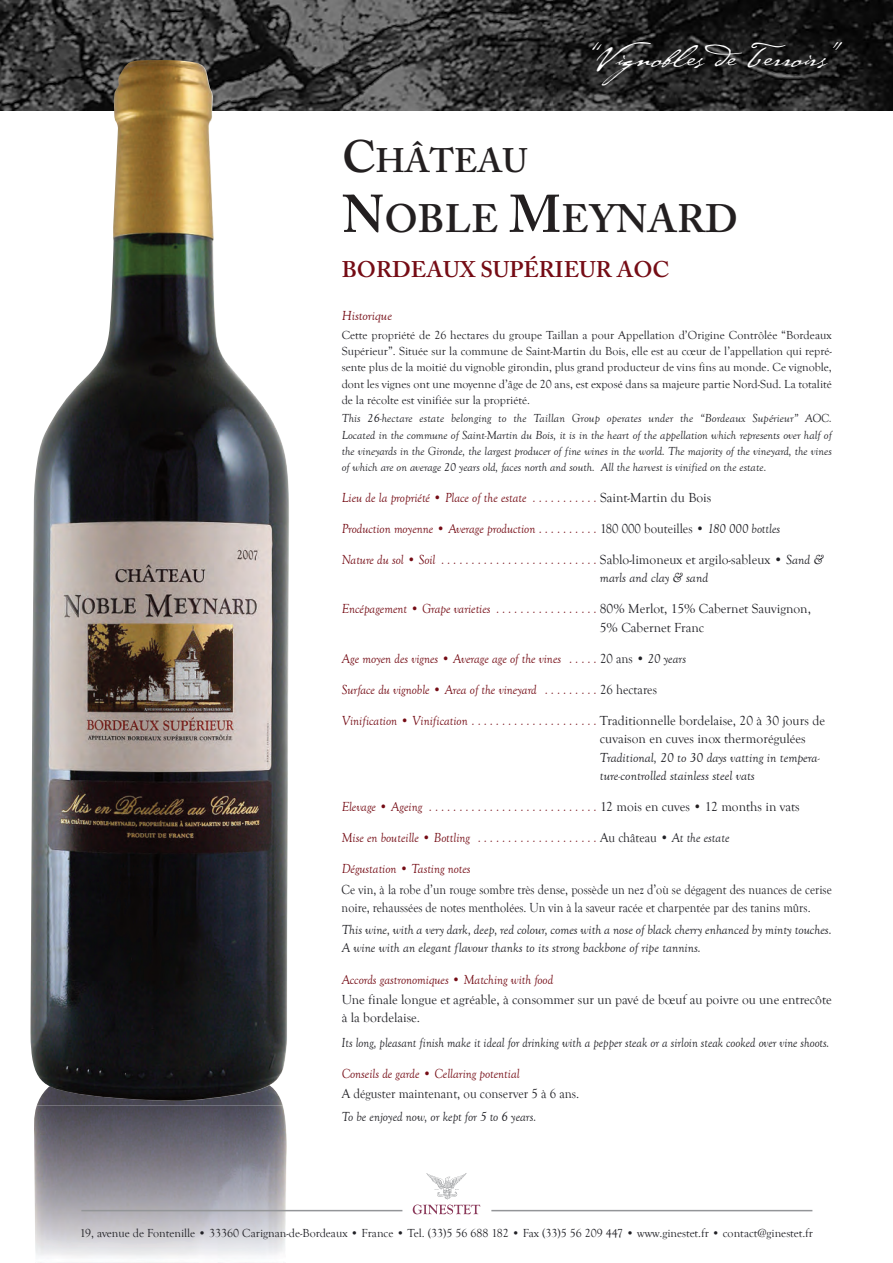
<style>
.page{position:relative;width:893px;height:1263px;background:#fff}
.page>*{position:absolute;margin:0;border:0;box-sizing:border-box;transform-origin:0 0}
.t1{font:600 39.3px "Adobe Caslon Pro";color:#231f20}
.t2{font:600 33.75px "Adobe Caslon Pro";color:#231f20}
.t3{font:30px "Cezanne";color:#fff;scale:1.2 1}
.t4{font:600 22.5px "Adobe Caslon Pro";color:#750c15}
.t5{font:italic 13.5px/18.3px "Goudy Old Style";color:#750c15;scale:.95 1}
.t6{font:13.5px/18.3px "Goudy Old Style";color:#212126}
.t7{font:italic 13.5px/18.3px "Goudy Old Style";color:#212126}
.t8{font:13.5px/18.3px "Goudy Old Style";color:#212126;scale:.9 1}
.t9{font:italic 13.5px "Goudy Old Style";color:#212126;scale:.92 1}
.t10{font:13.5px "Goudy Old Style";color:#212126;scale:.95 1}
.t11{font:italic 13.5px "Goudy Old Style";color:#212126;scale:.95 1}
.t12{font:italic 13.5px "Goudy Old Style";color:#750c15}
.t13{font:12px/16.4px "Goudy Old Style";color:#212126;text-align:justify}
.t14{font:italic 12px/16.4px "Goudy Old Style";color:#212126;text-align:justify}
.s1{font-size:45px}
.s2{font-size:52.5px}
.s3{font-style:normal;color:#212126}
.s4{color:#212126}
.s5{font-style:italic;color:#750c15}
.s6{font-style:normal;color:#231f20}
</style>
<div class="page">
<img style="left:37px;top:1102px;width:246px;height:4px">
<img style="left:0;top:0;width:893px;height:111px">
<img style="left:30px;top:60px;width:259px;height:1042px">
<svg style="left:413px;top:1173px;width:67px;height:41px"></svg>
<img style="left:34px;top:1106px;width:253px;height:157px">
<hr style="left:81px;top:1210px;width:321px;height:1px;background:#939598">
<hr style="left:491px;top:1210px;width:321px;height:1px;background:#939598">
<h3 class="t3" style="left:592px;top:37px;width:210px">“Vignobles de Terroirs”</h3>
<h2 class="t2" style="left:342px;top:141px;width:187px"><span class="s1">C</span>HÂTEAU</h2>
<h1 class="t1" style="left:342px;top:195px;width:398px"><span class="s2">N</span>OBLE <span class="s2">M</span>EYNARD</h1>
<h3 class="t4" style="left:342px;top:256px;width:329px">BORDEAUX SUPÉRIEUR AOC</h3>
<p class="t12" style="left:342px;top:308px;width:52px">Historique</p>
<p class="t13" style="left:342px;top:327px;width:492px">Cette propriété de 26 hectares du groupe Taillan a pour Appellation d’Origine Contrôlée “Bordeaux Supérieur”. Située sur la commune de Saint-Martin du Bois, elle est au cœur de l’appellation qui repré&shy;sente plus de la moitié du vignoble girondin, plus grand producteur de vins fins au monde. Ce vignoble, dont les vignes ont une moyenne d’âge de 20 ans, est exposé dans sa majeure partie Nord-Sud. La totalité de la récolte est vinifiée sur la propriété.</p>
<p class="t14" style="left:342px;top:411px;width:492px">This 26-hectare estate belonging to the Taillan Group operates under the “Bordeaux Supérieur” AOC.<br>Located in the commune of Saint-Martin du Bois, it is in the heart of the appellation which represents over half of the vineyards in the Gironde, the largest producer of fine wines in the world. The majority of the vineyard, the vines of which are on average 20 years old, faces north and south. All the harvest is vinified on the estate.</p>
<p class="t5" style="left:342px;top:489px;width:391px">Lieu de la propriété • Place of the estate . . . . . . . . . . . <span class="s3">Saint-Martin du Bois</span></p>
<p class="t5" style="left:342px;top:520px;width:463px">Production moyenne • Average production . . . . . . . . . . <span class="s3">180 000 bouteilles •</span> <span class="s4">180 000 bottles</span></p>
<p class="t5" style="left:600px;top:551px;width:237px;text-indent:-258px">Nature du sol • Soil . . . . . . . . . . . . . . . . . . . . . . . . . . <span class="s3">Sablo-limoneux et argilo-sableux •</span> <span class="s4">Sand &amp; marls and clay &amp; sand</span></p>
<p class="t6" style="left:600px;top:600px;width:213px;text-indent:-258px"><span class="s5">Encépagement • Grape varieties . . . . . . . . . . . . . . . . .</span> 80% Merlot, 15% Cabernet Sauvignon,<br>5% Cabernet Franc</p>
<p class="t5" style="left:342px;top:650px;width:364px">Age moyen des vignes • Average age of the vines . . . . . <span class="s3">20 ans •</span> <span class="s4">20 years</span></p>
<p class="t5" style="left:342px;top:681px;width:333px">Surface du vignoble • Area of the vineyard . . . . . . . . . <span class="s3">26 hectares</span></p>
<p class="t6" style="left:600px;top:712px;width:227px;text-indent:-258px"><span class="s5">Vinification • Vinification . . . . . . . . . . . . . . . . . . . . .</span> Traditionnelle bordelaise, 20 à 30 jours de cuvaison en cuves inox thermorégulées</p>
<p class="t7" style="left:600px;top:748px;width:221px">Traditional, 20 to 30 days vatting in tempera&shy;ture-controlled stainless steel vats</p>
<p class="t5" style="left:342px;top:798px;width:484px">Elevage • Ageing . . . . . . . . . . . . . . . . . . . . . . . . . . . . <span class="s3">12 mois en cuves</span> <span class="s6">•</span> <span class="s3">12 months in vats</span></p>
<p class="t5" style="left:342px;top:829px;width:410px">Mise en bouteille • Bottling . . . . . . . . . . . . . . . . . . . . <span class="s3">Au château •</span> <span class="s4">At the estate</span></p>
<p class="t5" style="left:342px;top:860px;width:137px">Dégustation • Tasting notes</p>
<p class="t8" style="left:342px;top:880px;width:546px">Ce vin, à la robe d’un rouge sombre très dense, possède un nez d’où se dégagent des nuances de cerise noire, rehaussées de notes mentholées. Un vin à la saveur racée et charpentée par des tanins mûrs.</p>
<p class="t7" style="left:342px;top:921px;width:492px">This wine, with a very dark, deep, red colour, comes with a nose of black cherry enhanced by minty touches.<br>A wine with an elegant flavour thanks to its strong backbone of ripe tannins.</p>
<p class="t5" style="left:342px;top:970px;width:224px">Accords gastronomiques • Matching with food</p>
<p class="t6" style="left:342px;top:991px;width:492px">Une finale longue et agréable, à consommer sur un pavé de bœuf au poivre ou une entrecôte à la bordelaise.</p>
<p class="t9" style="left:342px;top:1035px;width:532px">Its long, pleasant finish make it ideal for drinking with a pepper steak or a sirloin steak cooked over vine shoots.</p>
<p class="t5" style="left:342px;top:1064px;width:189px">Conseils de garde • Cellaring potential</p>
<p class="t10" style="left:342px;top:1086px;width:252px">A déguster maintenant, ou conserver 5 à 6 ans.</p>
<p class="t11" style="left:342px;top:1109px;width:206px">To be enjoyed now, or kept for 5 to 6 years.</p>
<p class="t13" style="left:80px;top:1225px;width:735px">19, avenue de Fontenille • 33360 Carignan-de-Bordeaux • France • Tel. (33)5 56 688 182 • Fax (33)5 56 209 447 • www.ginestet.fr • contact@ginestet.fr</p>
</div>
